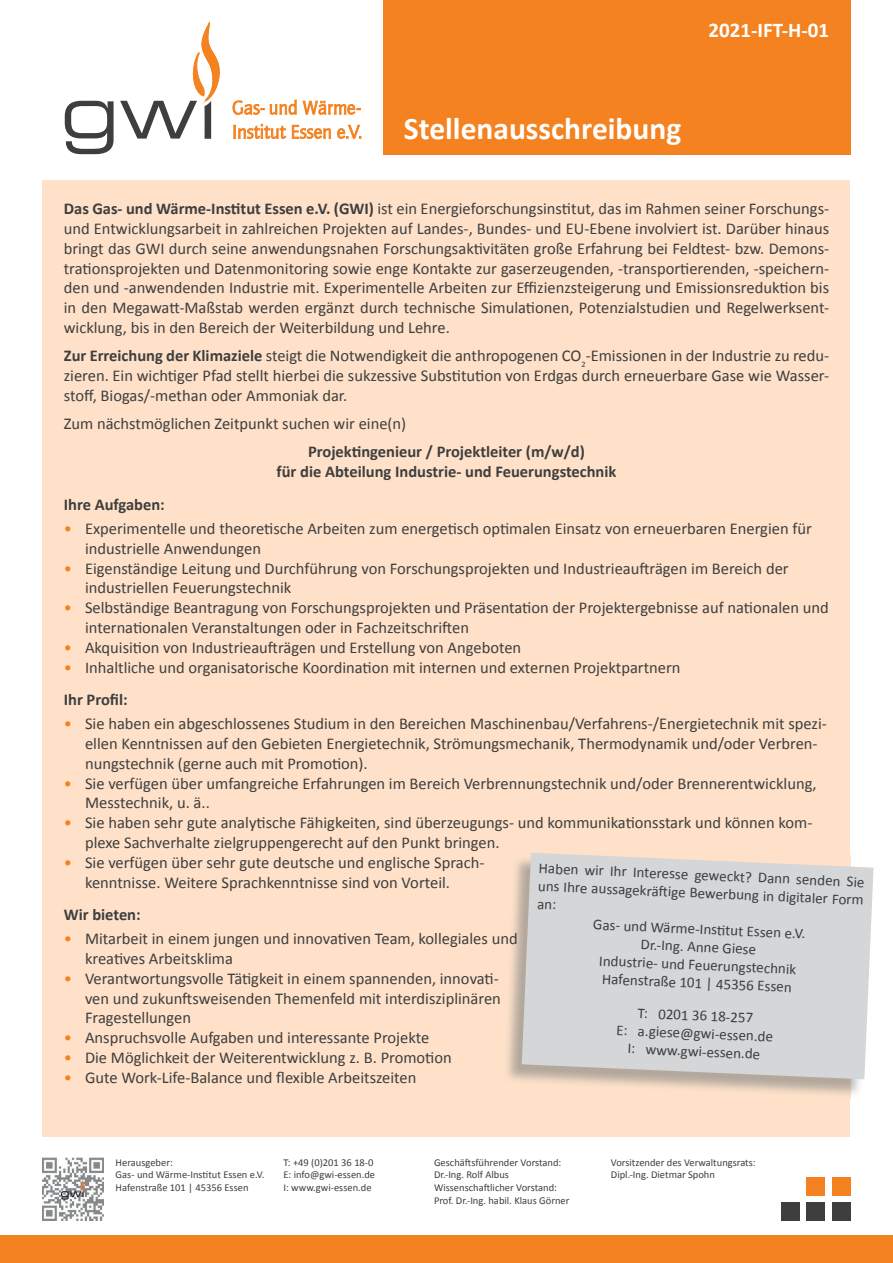
<style>
.page{position:relative;width:893px;height:1263px;background:#fff}
.page>*{position:absolute;margin:0;border:0;box-sizing:border-box;transform-origin:0 0}
.t1{font:700 31.5px "Calibri";color:#fff}
.t2{font:700 21px "Calibri";color:#fff}
.t3{font:16.5px/19.8px "Calibri";color:#3e3e3f}
.t4{font:700 16.5px/19.8px "Calibri";color:#3e3e3f;text-align:center}
.t5{font:15px/18px "Calibri";color:#3e3e3f;text-align:center}
.t6{font:10.5px/12.6px "Calibri";color:#3e3e3f}
.s1{font-weight:700}
.s2{color:#f58220}
</style>
<div class="page">
<div style="left:0;top:1235px;width:893px;height:28px;background:#f58220"></div>
<div style="left:806px;top:1177px;width:19px;height:18px;background:#f58220"></div>
<div style="left:806px;top:1202px;width:19px;height:18px;background:#3e3e3f"></div>
<div style="left:781px;top:1202px;width:18px;height:18px;background:#3e3e3f"></div>
<div style="left:832px;top:1177px;width:18px;height:18px;background:#f58220"></div>
<div style="left:832px;top:1202px;width:18px;height:18px;background:#3e3e3f"></div>
<img style="left:43px;top:1158px;width:61px;height:62px">
<svg style="left:233px;top:100px;width:128px;height:39px"></svg>
<svg style="left:65px;top:101px;width:49px;height:53px"></svg>
<svg style="left:120px;top:22px;width:100px;height:117px"></svg>
<div style="left:383px;top:0;width:467px;height:155px;background:#f58220"></div>
<div style="left:43px;top:180px;width:807px;height:957px;background:#fee1c8"></div>
<img style="left:507px;top:860px;width:357px;height:238px">
<svg style="left:522px;top:853px;width:352px;height:226px;background:#d5d5d5"></svg>
<p class="t2" style="left:709px;top:17px;width:122px">2021-IFT-H-01</p>
<h1 class="t1" style="left:404px;top:108px;width:279px">Stellenausschreibung</h1>
<p class="t3" style="left:64px;top:199px;width:767px;text-align:justify"><span class="s1">Das Gas- und Wärme-Institut Essen e.V. (GWI)</span> ist ein Energieforschungsinstitut, das im Rahmen seiner Forschungs&shy;und Entwicklungsarbeit in zahlreichen Projekten auf Landes-, Bundes- und EU-Ebene involviert ist. Darüber hinaus bringt das GWI durch seine anwendungsnahen Forschungsaktivitäten große Erfahrung bei Feldtest- bzw. Demons&shy;trationsprojekten und Datenmonitoring sowie enge Kontakte zur gaserzeugenden, -transportierenden, -speichern&shy;den und -anwendenden Industrie mit. Experimentelle Arbeiten zur Effizienzsteigerung und Emissionsreduktion bis in den Megawatt-Maßstab werden ergänzt durch technische Simulationen, Potenzialstudien und Regelwerksent&shy;wicklung, bis in den Bereich der Weiterbildung und Lehre.</p>
<p class="t3" style="left:64px;top:346px;width:767px;text-align:justify"><span class="s1">Zur Erreichung der Klimaziele</span> steigt die Notwendigkeit die anthropogenen CO<sub>2</sub>-Emissionen in der Industrie zu redu&shy;zieren. Ein wichtiger Pfad stellt hierbei die sukzessive Substitution von Erdgas durch erneuerbare Gase wie Wasser&shy;stoff, Biogas/-methan oder Ammoniak dar.</p>
<p class="t3" style="left:64px;top:414px;width:344px">Zum nächstmöglichen Zeitpunkt suchen wir eine(n)</p>
<p class="t4" style="left:276px;top:442px;width:341px">Projektingenieur / Projektleiter (m/w/d)<br>für die Abteilung Industrie- und Feuerungstechnik</p>
<p class="t4" style="left:64px;top:494px;width:102px">Ihre Aufgaben:</p>
<p class="t3" style="left:85px;top:519px;width:728px;text-indent:-21px"><span class="s2">•</span> Experimentelle und theoretische Arbeiten zum energetisch optimalen Einsatz von erneuerbaren Energien für industrielle Anwendungen</p>
<p class="t3" style="left:85px;top:558px;width:705px;text-indent:-21px"><span class="s2">•</span> Eigenständige Leitung und Durchführung von Forschungsprojekten und Industrieaufträgen im Bereich der industriellen Feuerungstechnik</p>
<p class="t3" style="left:85px;top:598px;width:745px;text-indent:-21px"><span class="s2">•</span> Selbständige Beantragung von Forschungsprojekten und Präsentation der Projektergebnisse auf nationalen und internationalen Veranstaltungen oder in Fachzeitschriften</p>
<p class="t3" style="left:64px;top:637px;width:459px"><span class="s2">•</span> Akquisition von Industrieaufträgen und Erstellung von Angeboten</p>
<p class="t3" style="left:64px;top:651px;width:618px;line-height:32.5px"><span class="s2">•</span> Inhaltliche und organisatorische Koordination mit internen und externen Projektpartnern<br><span class="s1">Ihr Profil:</span></p>
<p class="t3" style="left:85px;top:714px;width:743px;text-indent:-21px"><span class="s2">•</span> Sie haben ein abgeschlossenes Studium in den Bereichen Maschinenbau/Verfahrens-/Energietechnik mit spezi&shy;ellen Kenntnissen auf den Gebieten Energietechnik, Strömungsmechanik, Thermodynamik und/oder Verbren&shy;nungstechnik (gerne auch mit Promotion).</p>
<p class="t3" style="left:85px;top:773px;width:733px;text-indent:-21px"><span class="s2">•</span> Sie verfügen über umfangreiche Erfahrungen im Bereich Verbrennungstechnik und/oder Brennerentwicklung,<br>Messtechnik, u. ä..</p>
<p class="t3" style="left:85px;top:813px;width:729px;text-indent:-21px"><span class="s2">•</span> Sie haben sehr gute analytische Fähigkeiten, sind überzeugungs- und kommunikationsstark und können kom&shy;plexe Sachverhalte zielgruppengerecht auf den Punkt bringen.</p>
<p class="t3" style="left:85px;top:852px;width:401px;text-indent:-21px"><span class="s2">•</span> Sie verfügen über sehr gute deutsche und englische Sprach&shy;kenntnisse. Weitere Sprachkenntnisse sind von Vorteil.</p>
<p class="t4" style="left:64px;top:905px;width:78px">Wir bieten:</p>
<p class="t3" style="left:85px;top:929px;width:434px;text-indent:-21px"><span class="s2">•</span> Mitarbeit in einem jungen und innovativen Team, kollegiales und kreatives Arbeitsklima</p>
<p class="t3" style="left:85px;top:968px;width:417px;text-indent:-21px"><span class="s2">•</span> Verantwortungsvolle Tätigkeit in einem spannenden, innovati&shy;ven und zukunftsweisenden Themenfeld mit interdisziplinären<br>Fragestellungen</p>
<p class="t3" style="left:64px;top:1028px;width:367px"><span class="s2">•</span> Anspruchsvolle Aufgaben und interessante Projekte</p>
<p class="t3" style="left:64px;top:1048px;width:390px"><span class="s2">•</span> Die Möglichkeit der Weiterentwicklung z. B. Promotion</p>
<p class="t3" style="left:64px;top:1067px;width:354px"><span class="s2">•</span> Gute Work-Life-Balance und flexible Arbeitszeiten</p>
<p class="t5" style="left:539px;top:857px;width:328px;line-height:18.6px;text-align:justify;rotate:3deg">Haben wir Ihr Interesse geweckt? Dann senden Sie uns Ihre aussagekräft ige Bewerbung in digitaler Form an:</p>
<p class="t5" style="left:594px;top:914px;width:214px;rotate:3deg">Gas- und Wärme-Insti tut Essen e.V.<br>Dr.-Ing. Anne Giese<br>Industrie- und Feuerungstechnik<br>Hafenstraße 101 | 45356 Essen</p>
<p class="t5" style="left:618px;top:1002px;width:158px;rotate:3deg">T: 0201 36 18-257<br>E: a.giese@gwi-essen.de<br>I: www.gwi-essen.de</p>
<p class="t6" style="left:116px;top:1156px;width:150px">Herausgeber:<br>Gas- und Wärme-Institut Essen e.V.<br>Hafenstraße 101 | 45356 Essen</p>
<p class="t6" style="left:283px;top:1156px;width:93px">T: +49 (0)201 36 18-0<br>E: info@gwi-essen.de<br>I: www.gwi-essen.de</p>
<p class="t6" style="left:434px;top:1156px;width:137px">Geschäftsführender Vorstand:<br>Dr.-Ing. Rolf Albus<br>Wissenschaftlicher Vorstand:<br>Prof. Dr.-Ing. habil. Klaus Görner</p>
<p class="t6" style="left:611px;top:1156px;width:146px">Vorsitzender des Verwaltungsrats:<br>Dipl.-Ing. Dietmar Spohn</p>
</div>
